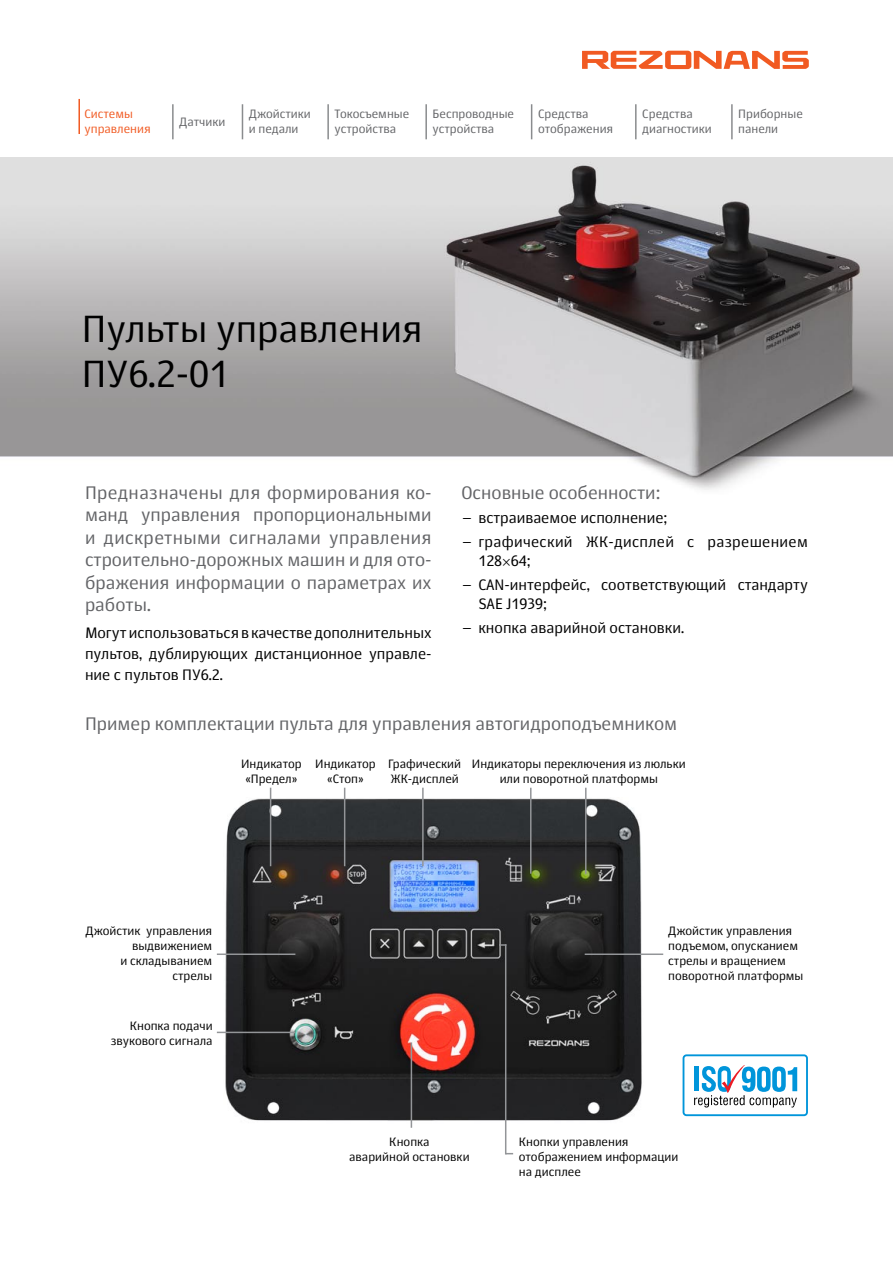
<style>
.page{position:relative;width:893px;height:1263px;background:#fff}
.page>*{position:absolute;margin:0;border:0;box-sizing:border-box;transform-origin:0 0}
.t1{font:37.5px/45px "Story";color:#000}
.t2{font:18px/22.5px "Story";color:#636467;text-align:justify}
.t3{font:15px/21px "Story";color:#000;text-align:justify}
.t4{font:15px/19.5px "Story";letter-spacing:.02em;color:#000}
.t5{font:12px/15px "Story";color:#000;text-align:center}
.t6{font:12px/14.4px "Story";color:#636467}
.t7{font:12px/14.4px "Story";color:#f15a22}
.s1{font-family:"Minion Pro"}
</style>
<div class="page">
<img style="left:0;top:158px;width:893px;height:332px">
<svg style="left:582px;top:51px;width:227px;height:18px"></svg>
<hr style="left:78px;top:99px;width:2px;height:35px;background:#f15a22">
<hr style="left:172px;top:104px;width:2px;height:35px;background:#8a8c8e">
<hr style="left:242px;top:104px;width:1px;height:35px;background:#8a8c8e">
<hr style="left:327px;top:104px;width:2px;height:35px;background:#8a8c8e">
<hr style="left:531px;top:104px;width:1px;height:35px;background:#8a8c8e">
<hr style="left:425px;top:104px;width:2px;height:35px;background:#8a8c8e">
<hr style="left:635px;top:104px;width:2px;height:35px;background:#8a8c8e">
<hr style="left:731px;top:104px;width:2px;height:35px;background:#8a8c8e">
<div style="left:683px;top:1054px;width:125px;height:62px;border:2px solid #0095da;border-radius:3px"></div>
<svg style="left:694px;top:1065px;width:103px;height:42px"></svg>
<img style="left:223px;top:797px;width:419px;height:328px">
<hr style="left:270px;top:788px;width:1px;height:78px;background:#939598">
<hr style="left:217px;top:953px;width:78px;height:2px;background:#939598">
<hr style="left:585px;top:953px;width:78px;height:2px;background:#939598">
<svg style="left:499px;top:944px;width:6px;height:2px"></svg>
<hr style="left:217px;top:1032px;width:78px;height:1px;background:#939598">
<hr style="left:344px;top:788px;width:1px;height:78px;background:#939598">
<hr style="left:422px;top:788px;width:2px;height:78px;background:#939598">
<hr style="left:411px;top:1042px;width:1px;height:86px;background:#939598">
<hr style="left:505px;top:944px;width:1px;height:210px;background:#939598">
<hr style="left:530px;top:788px;width:1px;height:86px;background:#939598">
<hr style="left:585px;top:788px;width:1px;height:86px;background:#939598">
<p class="t6" style="left:433px;top:107px;width:83px">Беспроводные устройства</p>
<p class="t6" style="left:642px;top:107px;width:71px">Средства диагностики</p>
<p class="t6" style="left:738px;top:107px;width:66px">Приборные панели</p>
<p class="t7" style="left:85px;top:107px;width:68px">Системы управления</p>
<p class="t6" style="left:179px;top:114px;width:48px">Датчики</p>
<p class="t6" style="left:249px;top:107px;width:63px">Джойстики и педали</p>
<p class="t6" style="left:335px;top:107px;width:76px">Токосъемные устройства</p>
<p class="t6" style="left:538px;top:107px;width:77px">Средства отображения</p>
<h1 class="t1" style="left:82px;top:306px;width:342px">Пульты управления<br>ПУ6.2-01</h1>
<h2 class="t2" style="left:85px;top:481px;width:348px">Предназначены для формирования ко&shy;манд управления пропорциональными и дискретными сигналами управления строительно-дорожных машин и для ото&shy;бражения информации о параметрах их работы.</h2>
<p class="t3" style="left:85px;top:622px;width:348px">Могут использоваться в качестве дополнительных пультов, дублирующих дистанционное управле&shy;ние с пультов ПУ6.2.</p>
<h2 class="t2" style="left:461px;top:481px;width:201px">Основные особенности:</h2>
<p class="t3" style="left:461px;top:507px;width:208px">– встраиваемое исполнение;</p>
<p class="t4" style="left:478px;top:531px;width:331px;text-indent:-17px">– графический ЖК-дисплей с разрешением<br>128<span class="s1">×</span>64;</p>
<p class="t3" style="left:478px;top:574px;width:331px;line-height:19.5px;text-indent:-17px">– CAN-интерфейс, соответствующий стандарту<br>SAE J1939;</p>
<p class="t3" style="left:461px;top:617px;width:224px">– кнопка аварийной остановки.</p>
<h2 class="t2" style="left:85px;top:712px;width:594px">Пример комплектации пульта для управления автогидроподъемником</h2>
<p class="t5" style="left:241px;top:756px;width:62px">Индикатор «Предел»</p>
<p class="t5" style="left:315px;top:756px;width:62px">Индикатор «Стоп»</p>
<p class="t5" style="left:388px;top:756px;width:74px;text-align:left">Графический<br>ЖК-дисплей</p>
<p class="t5" style="left:472px;top:756px;width:215px">Индикаторы переключения из люльки или поворотной платформы</p>
<p class="t5" style="left:86px;top:923px;width:128px;text-align:right">Джойстик управления выдвижением<br>и складыванием стрелы</p>
<p class="t5" style="left:668px;top:923px;width:137px;text-align:left">Джойстик управления подъемом, опусканием стрелы и вращением поворотной платформы</p>
<p class="t5" style="left:111px;top:1018px;width:103px;text-align:right">Кнопка подачи звукового сигнала</p>
<p class="t5" style="left:349px;top:1133px;width:122px">Кнопка<br>аварийной остановки</p>
<p class="t5" style="left:519px;top:1133px;width:161px;text-align:left">Кнопки управления отображением информации на дисплее</p>
</div>
